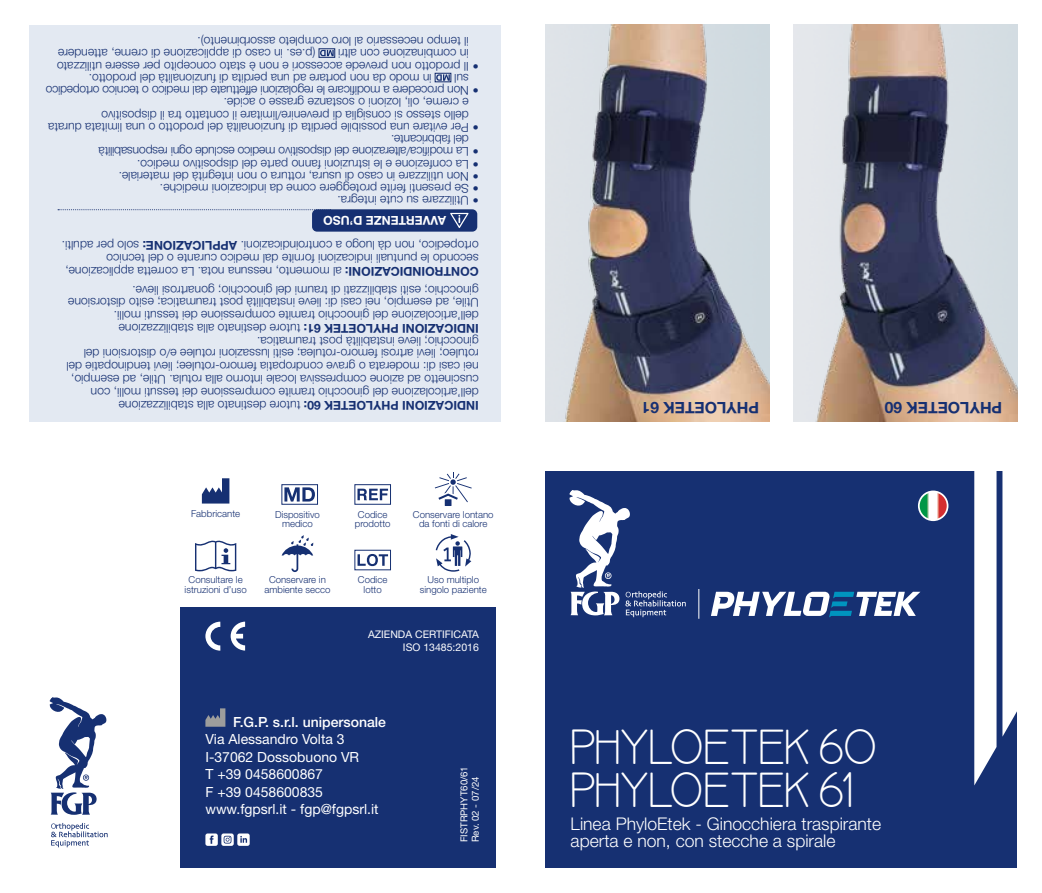
<style>
.page{position:relative;width:1042px;height:893px;background:#fff}
.page>*{position:absolute;margin:0;border:0;box-sizing:border-box;transform-origin:0 0}
.t1{font:46.55px/42.4px "Bavro";letter-spacing:-.01em;color:#fff}
.t2{font:300 17.5px/17.5px "Helvetica Neue LT Std";color:#fff}
.t3{font:700 15.75px "Helvetica Neue LT Std";color:#163072}
.t4{font:14px/17.5px "Helvetica Neue LT Std";color:#fff}
.t5{font:500 14px "Helvetica Neue LT Std";color:#fff}
.t6{font:300 12.25px/12.8px "Helvetica Neue LT Std";color:#163072}
.t7{font:300 12.25px/12.2px "Helvetica Neue LT Std";letter-spacing:-.02em;color:#163072}
.t8{font:700 12.25px "Helvetica Neue LT Std";color:#fff}
.t9{font:10.5px/12.2px "Helvetica Neue LT Std";color:#fff;text-align:right}
.t10{font:300 9.62px/9.6px "Helvetica Neue LT Std";color:#163072;text-align:center}
.t11{font:9.62px/11.5px "Helvetica Neue LT Std";color:#fff}
.s1{font-weight:700}
</style>
<div class="page">
<div style="left:546px;top:471px;width:471px;height:397px;background:#163072"></div>
<svg style="left:974px;top:471px;width:22px;height:314px"></svg>
<svg style="left:1002px;top:471px;width:15px;height:266px"></svg>
<svg style="left:569px;top:489px;width:117px;height:128px"></svg>
<svg style="left:711px;top:592px;width:209px;height:25px"></svg>
<hr style="left:698px;top:589px;width:1px;height:30px;background:#fff">
<img style="left:794px;top:25px;width:223px;height:397px">
<img style="left:546px;top:25px;width:223px;height:397px">
<div style="left:181px;top:608px;width:315px;height:260px;background:#163072"></div>
<svg style="left:205px;top:708px;width:20px;height:19px"></svg>
<svg style="left:50px;top:697px;width:56px;height:118px"></svg>
<svg style="left:51px;top:823px;width:57px;height:24px"></svg>
<svg style="left:205px;top:833px;width:45px;height:13px"></svg>
<div style="left:30px;top:25px;width:471px;height:397px;background:#e3e9f2"></div>
<svg style="left:436px;top:534px;width:35px;height:38px"></svg>
<svg style="left:195px;top:540px;width:41px;height:31px"></svg>
<svg style="left:357px;top:554px;width:31px;height:12px"></svg>
<div style="left:355px;top:484px;width:36px;height:20px;border:1px solid #163072"></div>
<svg style="left:357px;top:489px;width:31px;height:11px"></svg>
<svg style="left:202px;top:478px;width:27px;height:26px"></svg>
<div style="left:282px;top:484px;width:36px;height:20px;border:1px solid #163072"></div>
<svg style="left:284px;top:487px;width:31px;height:15px"></svg>
<svg style="left:282px;top:535px;width:31px;height:37px"></svg>
<div style="left:445px;top:499px;width:6px;height:7px;background:#163072"></div>
<svg style="left:435px;top:472px;width:37px;height:30px"></svg>
<svg style="left:205px;top:622px;width:15px;height:29px"></svg>
<svg style="left:231px;top:622px;width:14px;height:29px"></svg>
<img style="left:919px;top:491px;width:28px;height:29px;border-radius:14px">
<div style="left:918px;top:491px;width:30px;height:30px;border:2px solid #fff;border-radius:50%"></div>
<div style="left:435px;top:73px;width:16px;height:9px;border:1px solid #163072"></div>
<svg style="left:436px;top:74px;width:14px;height:7px"></svg>
<div style="left:319px;top:49px;width:16px;height:9px;border:1px solid #163072"></div>
<svg style="left:320px;top:50px;width:14px;height:6px"></svg>
<svg style="left:58px;top:209px;width:257px;height:1px"></svg>
<div style="left:312px;top:209px;width:165px;height:23px;background:#163072;border-radius:5px"></div>
<svg style="left:450px;top:213px;width:18px;height:15px"></svg>
<p class="t6" style="left:469px;top:60px;width:273px;line-height:12.2px;rotate:-180deg">in combinazione con altri<br>il tempo necessario al loro completo assorbimento).</p>
<p class="t6" style="left:479px;top:72px;width:423px;line-height:12.2px;text-align:right;rotate:-180deg">• Il prodotto non prevede accessori e non è stato concepito per essere utilizzato (p.es. in caso di applicazione di creme, attendere</p>
<p class="t7" style="left:479px;top:97px;width:434px;text-align:center;rotate:-180deg">• Non procedere a modificare le regolazioni effettuate dal medico o tecnico ortopedico in modo da non portare ad una perdita di funzionalità del prodotto.</p>
<p class="t6" style="left:469px;top:85px;width:16px;rotate:-180deg">sul</p>
<p class="t6" style="left:469px;top:134px;width:422px;line-height:12.2px;text-indent:-10px;rotate:-180deg">• Per evitare una possibile perdita di funzionalità del prodotto o una limitata durata dello stesso si consiglia di prevenire/limitare il contatto tra il dispositivo<br>e creme, oli, lozioni o sostanze grasse o acide.</p>
<p class="t7" style="left:469px;top:158px;width:372px;text-indent:-10px;rotate:-180deg">• La modifica/alterazione del dispositivo medico esclude ogni responsabilità del fabbricante.</p>
<p class="t6" style="left:479px;top:171px;width:343px;rotate:-180deg">• La confezione e le istruzioni fanno parte del dispositivo medico.</p>
<p class="t6" style="left:479px;top:183px;width:362px;rotate:-180deg">• Non utilizzare in caso di usura, rottura o non integrità del materiale.</p>
<p class="t6" style="left:479px;top:195px;width:320px;rotate:-180deg">• Se presenti ferite proteggere come da indicazioni mediche.</p>
<p class="t6" style="left:479px;top:207px;width:143px;rotate:-180deg">• Utilizzare su cute integra.</p>
<p class="t8" style="left:446px;top:228px;width:124px;rotate:-180deg">AVVERTENZE D’USO</p>
<p class="t6" style="left:479px;top:278px;width:418px;rotate:-180deg"><span class="s1">CONTROINDICAZIONI:</span> al momento, nessuna nota. La corretta applicazione, secondo le puntuali indicazioni fornite dal medico curante o del tecnico ortopedico, non dà luogo a controindicazioni. <span class="s1">APPLICAZIONE:</span> solo per adulti.</p>
<p class="t6" style="left:479px;top:412px;width:414px;rotate:-180deg"><span class="s1">INDICAZIONI PHYLOETEK 60:</span> tutore destinato alla stabilizzazione dell’articolazione del ginocchio tramite compressione dei tessuti molli, con cuscinetto ad azione compressiva locale intorno alla rotula. Utile, ad esempio, nei casi di: moderata o grave condropatia femoro-rotulee; lievi tendinopatie del rotuleo; lievi artrosi femoro-rotulea; esiti lussazioni rotulee e/o distorsioni del ginocchio; lieve instabilità post traumatica.<br><span class="s1">INDICAZIONI PHYLOETEK 61:</span> tutore destinato alla stabilizzazione dell’articolazione del ginocchio tramite compressione dei tessuti molli.<br>Utile, ad esempio, nei casi di: lieve instabilità post traumatica; esito distorsione ginocchio; esiti stabilizzati di traumi del ginocchio; gonartrosi lieve.</p>
<p class="t10" style="left:191px;top:508px;width:51px">Fabbricante</p>
<p class="t10" style="left:275px;top:509px;width:46px">Dispositivo medico</p>
<p class="t10" style="left:355px;top:509px;width:37px">Codice prodotto</p>
<p class="t10" style="left:413px;top:509px;width:82px">Conservare lontano da fonti di calore</p>
<p class="t10" style="left:185px;top:575px;width:64px">Consultare le istruzioni d’uso</p>
<p class="t10" style="left:358px;top:575px;width:31px">Codice lotto</p>
<p class="t10" style="left:264px;top:575px;width:67px">Conservare in ambiente secco</p>
<p class="t10" style="left:420px;top:575px;width:68px">Uso multiplo singolo paziente</p>
<p class="t9" style="left:368px;top:628px;width:112px">AZIENDA CERTIFICATA<br>ISO 13485:2016</p>
<p class="t5" style="left:233px;top:713px;width:154px">F.G.P. s.r.l. unipersonale</p>
<p class="t4" style="left:205px;top:730px;width:175px">Via Alessandro Volta 3<br>I-37062 Dossobuono VR<br>T +39 0458600867<br>F +39 0458600835 www.fgpsrl.it - fgp@fgpsrl.it</p>
<p class="t11" style="left:458px;top:842px;width:77px;rotate:-90deg">FISTRPHYT60/61<br>Rev. 02 - 07/24</p>
<p class="t3" style="left:759px;top:417px;width:119px;rotate:-180deg">PHYLOETEK 61</p>
<p class="t3" style="left:1002px;top:417px;width:119px;rotate:-180deg">PHYLOETEK 60</p>
<h1 class="t1" style="left:570px;top:726px;width:308px">PHYLOETEK 60<br>PHYLOETEK 61</h1>
<h2 class="t2" style="left:570px;top:814px;width:312px">Linea PhyloEtek - Ginocchiera traspirante aperta e non, con stecche a spirale</h2>
</div>
